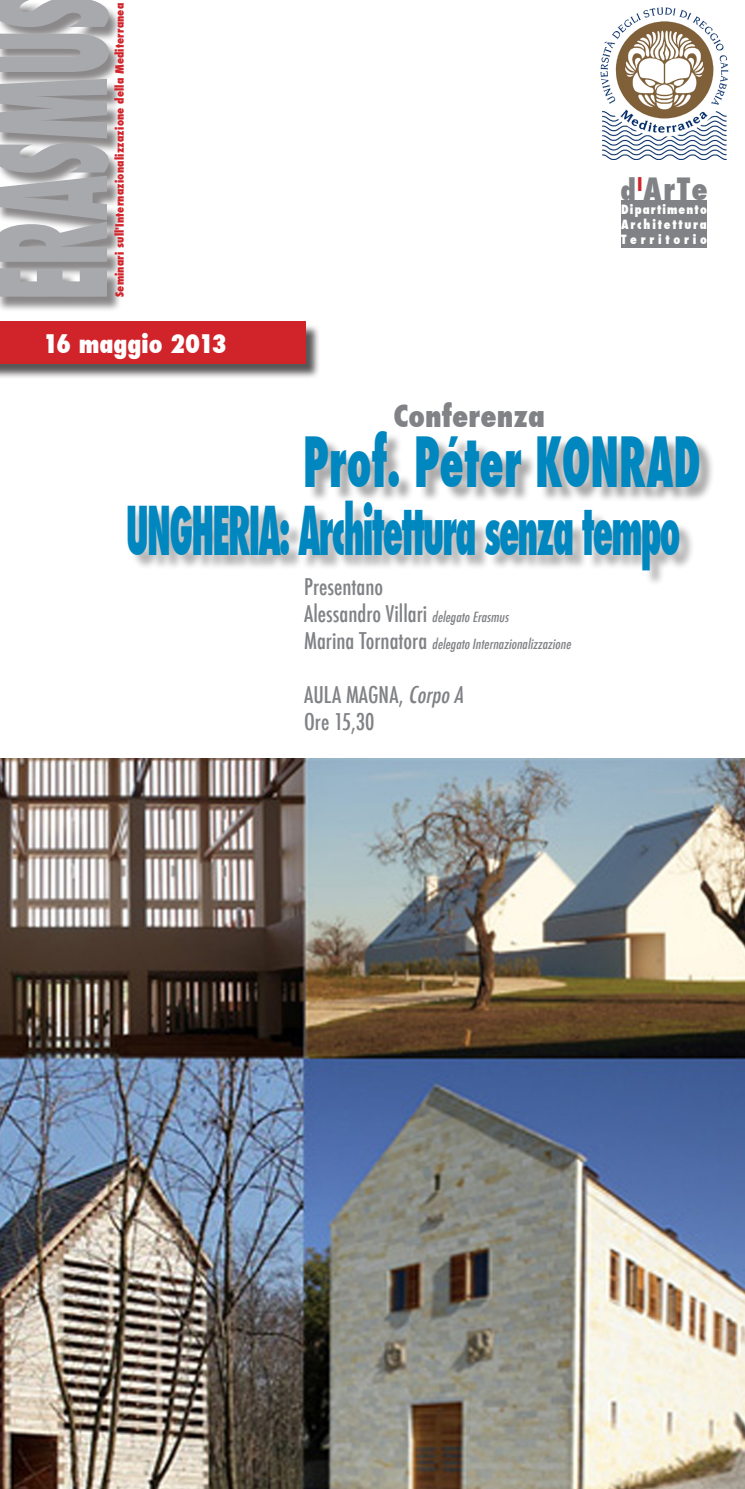
<style>
.page{position:relative;width:745px;height:1489px;background:#fff}
.page>*{position:absolute;margin:0;border:0;box-sizing:border-box;transform-origin:0 0}
.t1{font:800 condensed 150px "Futura";color:#a8a9ad;scale:.5 1}
.t2{font:800 condensed 67.5px "Futura";color:#0087bf;scale:.67 1}
.t3{font:800 condensed 65.62px "Futura";letter-spacing:-.05em;color:#0087bf;scale:.57 1}
.t4{font:800 condensed 30px "Futura";color:#808285}
.t5{font:800 condensed 25px "Futura";color:#fff}
.t6{font:500 condensed 22.5px "Futura";color:#808285}
.t7{font:italic 500 condensed 13.75px "Futura";color:#808285}
.t8{font:800 condensed 12.5px "Futura";letter-spacing:.09em;color:#fff}
.t9{font:800 condensed 12.5px "Futura";letter-spacing:.14em;color:#fff}
.t10{font:800 condensed 12.5px "Futura";letter-spacing:.3em;color:#fff}
.t11{font:800 condensed 11.25px "Futura";letter-spacing:.015em;color:#d1232a}
.s1{font-size:27.5px}
.s2{font-style:italic;font-size:13.75px}
.s3{font-style:normal;font-size:22.5px}
.s4{font-style:italic}
</style>
<div class="page">
<div style="left:307px;top:433px;width:407px;height:69px;background:#231f20;opacity:.38"></div>
<div style="left:130px;top:503px;width:564px;height:83px;background:#231f20;opacity:.33"></div>
<div style="left:0;top:323px;width:320px;height:56px;background:#231f20;opacity:.75"></div>
<div style="left:0;top:322px;width:305px;height:42px;background:#d1232a"></div>
<img style="left:600px;top:7px;width:129px;height:153px">
<div style="left:0;top:0;width:122px;height:312px;background:#231f20;opacity:.53"></div>
<img style="left:0;top:758px;width:744px;height:730px">
<div style="left:621px;top:200px;width:85px;height:48px;background:#808285"></div>
<p class="t1" style="left:-51px;top:300px;width:612px;rotate:-90deg">ERASMUS</p>
<p class="t11" style="left:112px;top:297px;width:295px;rotate:-90deg">Seminari sull'Internazionalizzazione della Mediterranea</p>
<p class="t5" style="left:43px;top:327px;width:186px">16 maggio 2013</p>
<p class="t4" style="left:393px;top:395px;width:153px">Conferenza</p>
<p class="t4" style="left:620px;top:169px;width:89px"><span class="s1">d</span><sup>l</sup>ArTe</p>
<p class="t8" style="left:621px;top:201px;width:87px">Dipartimento</p>
<p class="t9" style="left:621px;top:216px;width:87px">Architettura</p>
<p class="t10" style="left:621px;top:231px;width:87px">Territorio</p>
<p class="t2" style="left:303px;top:416px;width:594px">Prof. Péter KONRAD</p>
<p class="t3" style="left:126px;top:486px;width:973px">UNGHERIA: Architettura senza tempo</p>
<p class="t6" style="left:304px;top:572px;width:80px">Presentano</p>
<p class="t6" style="left:304px;top:599px;width:209px">Alessandro Villari <span class="s2">delegatoErasmus</span></p>
<p class="t7" style="left:304px;top:635px;width:271px"><span class="s3">M a r i n a To r n a t o r a</span> delegatoInternazionalizzazione</p>
<p class="t6" style="left:304px;top:680px;width:165px">AULA MAGNA, <span class="s4">CorpoA</span></p>
<p class="t6" style="left:304px;top:707px;width:72px">Ore 15,30</p>
</div>
